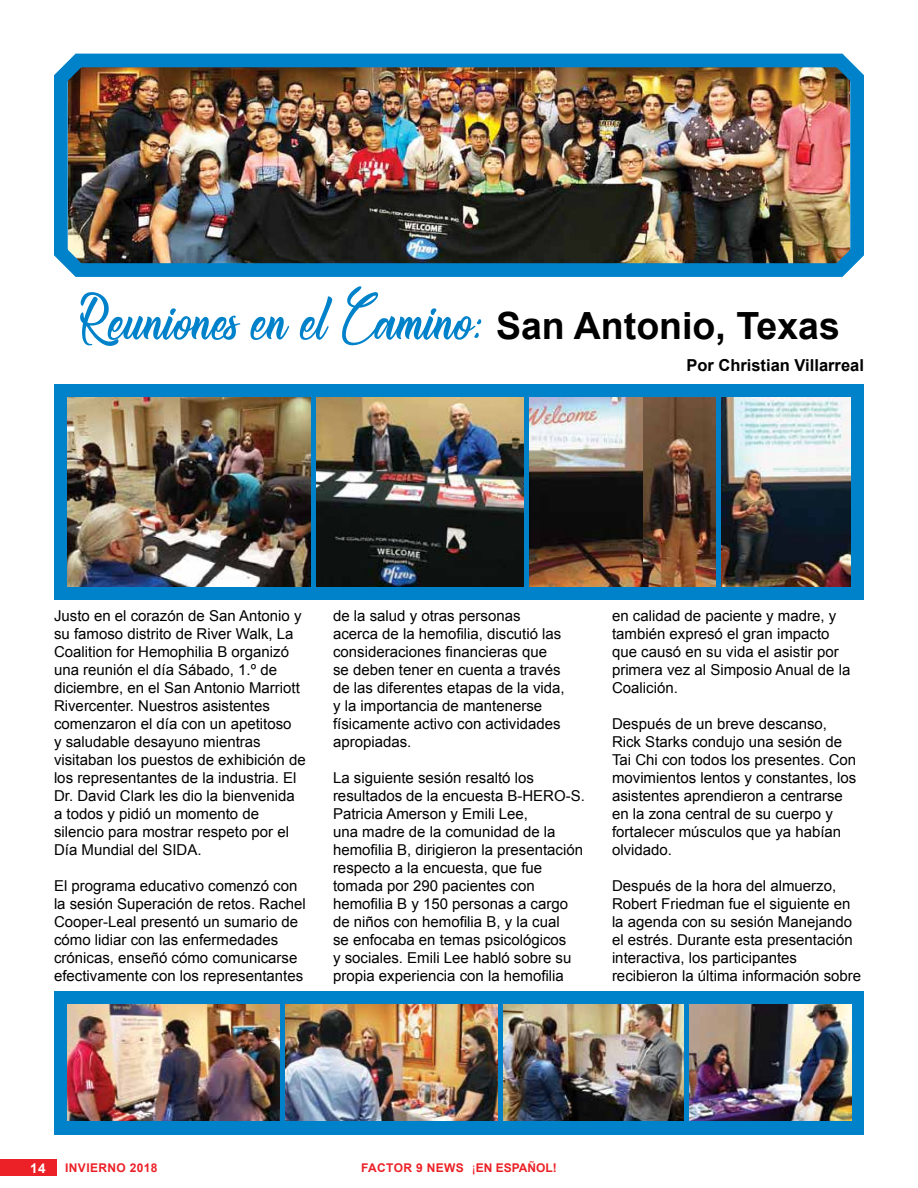
<style>
.page{position:relative;width:918px;height:1188px;background:#fff}
.page>*{position:absolute;margin:0;border:0;box-sizing:border-box;transform-origin:0 0}
.t1{font:67.5px "Congratulation Folding";color:#0082ca}
.t2{font:700 16.5px "Arial";color:#000}
.t3{font:15px/18px "Arial";color:#000}
.t4{font:700 13.5px "Arial";color:#fff}
.t5{font:700 12px "Arial";color:#ec2127}
.t6{font:700 12px "Arial";letter-spacing:.03em;color:#ec2127}
.s1{font-family:"Arial";font-weight:700;font-size:37.5px;color:#000}
.s2{font-weight:400}
</style>
<div class="page">
<div style="left:54px;top:991px;width:810px;height:143px;background:#0082ca"></div>
<img style="left:68px;top:1004px;width:212px;height:117px">
<img style="left:689px;top:1004px;width:162px;height:117px">
<img style="left:504px;top:1004px;width:179px;height:117px">
<img style="left:286px;top:1004px;width:212px;height:117px">
<div style="left:54px;top:384px;width:810px;height:216px;background:#0082ca"></div>
<img style="left:529px;top:397px;width:114px;height:189px">
<img style="left:68px;top:397px;width:243px;height:189px">
<img style="left:317px;top:397px;width:207px;height:189px">
<img style="left:721px;top:397px;width:129px;height:189px">
<img style="left:643px;top:397px;width:72px;height:190px">
<img style="left:54px;top:53px;width:810px;height:224px">
<div style="left:0;top:1160px;width:57px;height:16px;background:#ec2127"></div>
<h1 class="t1" style="left:78px;top:281px;width:763px">Reuniones en el Camino: <span class="s1">San Antonio, Texas</span></h1>
<p class="t2" style="left:686px;top:354px;width:179px">Por Christian Villarreal</p>
<p class="t3" style="left:54px;top:606px;width:253px">Justo en el corazón de San Antonio y su famoso distrito de River Walk, La Coalition for Hemophilia B organizó una reunión el día Sábado, 1.º de diciembre, en el San Antonio Marriott Rivercenter. Nuestros asistentes comenzaron el día con un apetitoso<br>y saludable desayuno mientras visitaban los puestos de exhibición de los representantes de la industria. El Dr. David Clark les dio la bienvenida a todos y pidió un momento de silencio para mostrar respeto por el Día Mundial del SIDA.</p>
<p class="t3" style="left:54px;top:876px;width:253px">El programa educativo comenzó con la sesión Superación de retos. Rachel Cooper-Leal presentó un sumario de cómo lidiar con las enfermedades crónicas, enseñó cómo comunicarse efectivamente con los representantes</p>
<p class="t3" style="left:333px;top:606px;width:233px">de la salud y otras personas acerca de la hemofilia, discutió las consideraciones financieras que se deben tener en cuenta a través de las diferentes etapas de la vida, y la importancia de mantenerse físicamente activo con actividades apropiadas.</p>
<p class="t3" style="left:333px;top:768px;width:253px">La siguiente sesión resaltó los resultados de la encuesta B-HERO-S.<br>Patricia Amerson y Emili Lee,<br>una madre de la comunidad de la hemofilia B, dirigieron la presentación respecto a la encuesta, que fue tomada por 290 pacientes con hemofilia B y 150 personas a cargo de niños con hemofilia B, y la cual<br>se enfocaba en temas psicológicos<br>y sociales. Emili Lee habló sobre su propia experiencia con la hemofilia</p>
<p class="t3" style="left:612px;top:606px;width:240px">en calidad de paciente y madre, y también expresó el gran impacto que causó en su vida el asistir por primera vez al Simposio Anual de la<br>Coalición.</p>
<p class="t3" style="left:612px;top:714px;width:246px">Después de un breve descanso,<br>Rick Starks condujo una sesión de<br>Tai Chi con todos los presentes. Con movimientos lentos y constantes, los asistentes aprendieron a centrarse en la zona central de su cuerpo y fortalecer músculos que ya habían olvidado.</p>
<p class="t3" style="left:612px;top:876px;width:251px">Después de la hora del almuerzo, Robert Friedman fue el siguiente en la agenda con su sesión Manejando el estrés. Durante esta presentación interactiva, los participantes recibieron la última información sobre</p>
<p class="t4" style="left:30px;top:1159px;width:17px">14</p>
<p class="t6" style="left:65px;top:1160px;width:94px">INVIERNO 2018</p>
<p class="t5" style="left:361px;top:1160px;width:197px">FACTOR 9 NEWS <span class="s2">¡</span>EN ESPAÑOL!</p>
</div>
